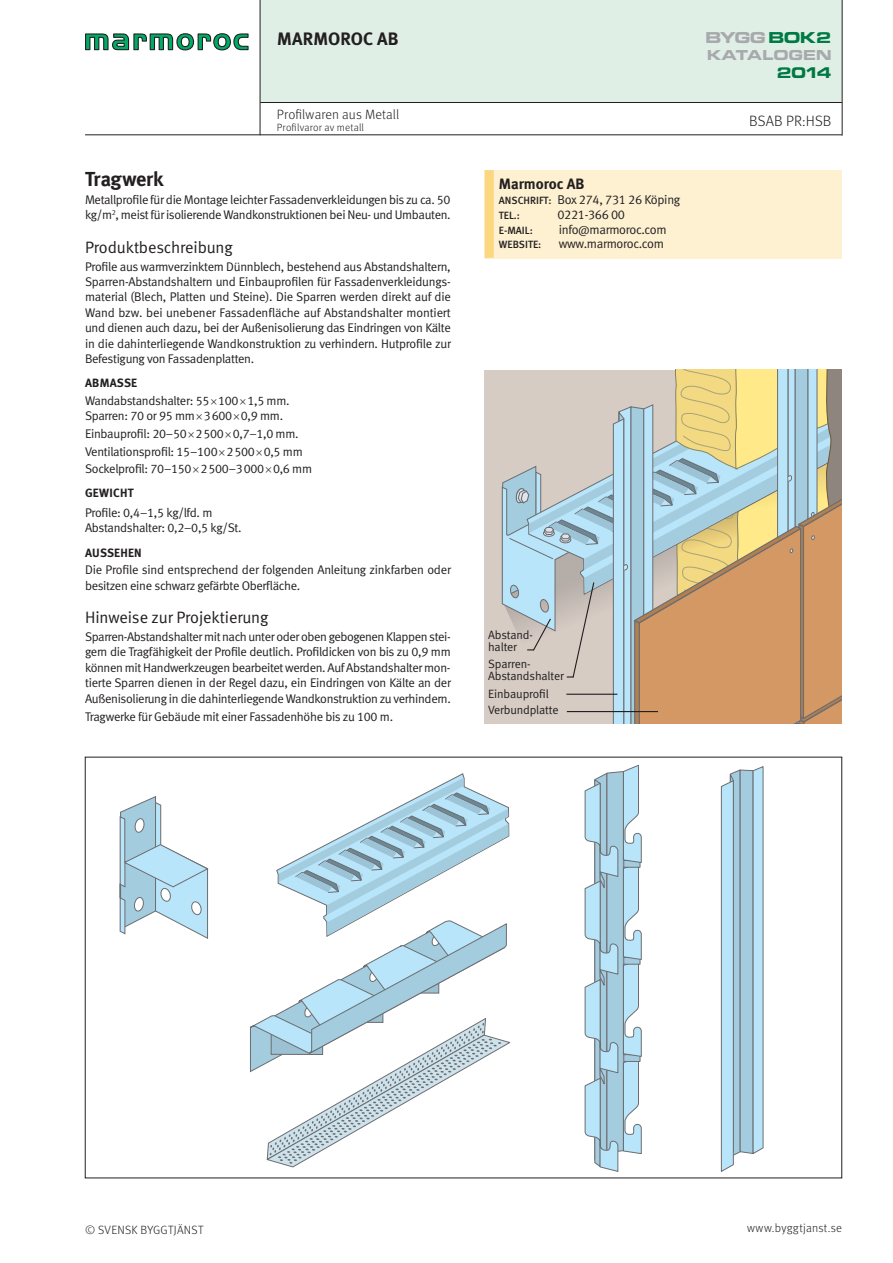
<style>
.page{position:relative;width:893px;height:1263px;background:#fff}
.page>*{position:absolute;margin:0;border:0;box-sizing:border-box;transform-origin:0 0}
.t1{font:20.25px "Meta Bold LF";letter-spacing:-.02em;color:#231f20}
.t2{font:18px "Meta Bold LF";color:#231f20}
.t3{font:16.5px "Meta Normal LF";letter-spacing:-.005em;color:#231f20}
.t4{font:700 expanded 16.35px "Eurostile MN";color:#a8a9ad}
.t5{font:700 expanded 16.05px "Eurostile MN";color:#007843}
.t6{font:15px "Meta Bold LF";color:#231f20}
.t7{font:15px "Meta Light LF";letter-spacing:.01em;color:#231f20}
.t8{font:700 expanded 14.85px "Eurostile MN";letter-spacing:.025em;color:#a8a9ad}
.t9{font:13.5px "Meta Light LF";letter-spacing:.01em;color:#231f20}
.t10{font:12.75px "Meta Normal LF";letter-spacing:-.025em;color:#231f20}
.t11{font:12.6px/15.5px "Meta Normal LF";letter-spacing:-.03em;color:#231f20}
.t12{font:12px/12px "Meta Normal LF";letter-spacing:-.01em;color:#231f20}
.t13{font:12px "Meta Light LF";letter-spacing:.02em;color:#231f20}
.t14{font:12px "Meta Bold LF";letter-spacing:.02em;color:#231f20}
.t15{font:10.5px "Meta Medium LF";color:#231f20}
.t16{font:10.5px "Meta Light LF";letter-spacing:.02em;color:#231f20}
.s1{font-family:"Meta Medium LF";font-size:10.5px}
.s2{color:#007a44}
</style>
<div class="page">
<hr style="left:85px;top:135px;width:757px;height:1px;background:#231f20">
<div style="left:260px;top:0;width:582px;height:102px;background:#e0efe6"></div>
<div style="left:485px;top:170px;width:357px;height:88px;background:#fdf1d2"></div>
<div style="left:485px;top:170px;width:9px;height:88px;background:#fcd781"></div>
<svg style="left:85px;top:33px;width:164px;height:17px"></svg>
<svg style="left:119px;top:796px;width:90px;height:143px"></svg>
<svg style="left:250px;top:774px;width:261px;height:394px"></svg>
<svg style="left:720px;top:766px;width:44px;height:406px;background:#b0cfde"></svg>
<svg style="left:584px;top:764px;width:58px;height:408px"></svg>
<hr style="left:260px;top:0;width:1px;height:135px;background:#231f20">
<hr style="left:842px;top:0;width:1px;height:136px;background:#231f20">
<hr style="left:260px;top:102px;width:582px;height:1px;background:#231f20">
<div style="left:485px;top:370px;width:16px;height:354px;background:#d6ccc4"></div>
<svg style="left:501px;top:370px;width:341px;height:354px;background:#c6bca7"></svg>
<hr style="left:566px;top:694px;width:51px;height:1px;background:#231f20">
<hr style="left:567px;top:711px;width:91px;height:1px;background:#231f20">
<h2 class="t2" style="left:277px;top:27px;width:112px">marmoroc ab</h2>
<p class="t9" style="left:277px;top:106px;width:124px">Profilwaren aus Metall</p>
<p class="t16" style="left:277px;top:121px;width:89px">Profilvaror av metall</p>
<h1 class="t1" style="left:85px;top:167px;width:80px">Tragwerk</h1>
<p class="t11" style="left:85px;top:192px;width:367px">Metallprofile für die Montage leichter Fassadenverkleidungen bis zu ca. 50 kg/m<sup>2</sup>, meist für isolierende Wandkonstruktionen bei Neu- und Umbauten.</p>
<h3 class="t3" style="left:85px;top:238px;width:149px">Produktbeschreibung</h3>
<p class="t11" style="left:85px;top:258px;width:367px;text-align:justify">Profile aus warmverzinktem Dünnblech, bestehend aus Abstandshaltern, Sparren-Abstandshaltern und Einbauprofilen für Fassadenverkleidungs&shy;material (Blech, Platten und Steine). Die Sparren werden direkt auf die Wand bzw. bei unebener Fassadenfläche auf Abstandshalter montiert und dienen auch dazu, bei der Außenisolierung das Eindringen von Kälte in die dahinterliegende Wandkonstruktion zu verhindern. Hutprofile zur Befestigung von Fassadenplatten.</p>
<p class="t14" style="left:85px;top:376px;width:54px">ABMASSE</p>
<p class="t11" style="left:85px;top:393px;width:206px">Wandabstandshalter: 55 100 1,5 mm.<br>Sparren: 70 or 95 mm 3600 0,9 mm.</p>
<p class="t11" style="left:85px;top:425px;width:229px;line-height:17.5px">Einbauprofil: 20–50 2500 0,7–1,0 mm.<br>Ventilationsprofil: 15–100 2500 0,5 mm<br>Sockelprofil: 70–150 2500–3000 0,6 mm</p>
<p class="t14" style="left:85px;top:485px;width:50px">GEWICHT</p>
<p class="t11" style="left:85px;top:505px;width:158px">Profile: 0,4–1,5 kg/lfd. m<br>Abstandshalter: 0,2–0,5 kg/St.</p>
<p class="t14" style="left:85px;top:545px;width:58px">AUSSEHEN</p>
<p class="t11" style="left:85px;top:562px;width:367px">Die Profile sind entsprechend der folgenden Anleitung zinkfarben oder besitzen eine schwarz gefärbte Oberfläche.</p>
<h3 class="t3" style="left:85px;top:608px;width:185px">Hinweise zur Projektierung</h3>
<p class="t11" style="left:85px;top:628px;width:367px;text-align:justify">Sparren-Abstandshalter mit nach unter oder oben gebogenen Klappen stei&shy;gern die Tragfähigkeit der Profile deutlich. Profildicken von bis zu 0,9 mm können mit Handwerkzeugen bearbeitet werden. Auf Abstandshalter mon&shy;tierte Sparren dienen in der Regel dazu, ein Eindringen von Kälte an der Außenisolierung in die dahinterliegende Wandkonstruktion zu verhindern.</p>
<p class="t11" style="left:85px;top:709px;width:310px">Tragwerke für Gebäude mit einer Fassadenhöhe bis zu 100 m.</p>
<p class="t6" style="left:499px;top:174px;width:87px">Marmoroc AB</p>
<p class="t10" style="left:499px;top:193px;width:183px"><span class="s1">ANSCHRIFT:</span> Box 274, 731 26 Köping</p>
<p class="t15" style="left:499px;top:209px;width:23px">TEL.:</p>
<p class="t10" style="left:557px;top:207px;width:69px">0221-366 00</p>
<p class="t15" style="left:499px;top:224px;width:35px">E-MAIL:</p>
<p class="t10" style="left:559px;top:222px;width:109px">info@marmoroc.com</p>
<p class="t15" style="left:499px;top:238px;width:44px">WEBSITE:</p>
<p class="t10" style="left:559px;top:236px;width:107px">www.marmoroc.com</p>
<p class="t4" style="left:705px;top:28px;width:127px">BYGG <span class="s2">BOK 2</span></p>
<p class="t8" style="left:707px;top:46px;width:126px">KATALOGEN</p>
<p class="t5" style="left:777px;top:63px;width:56px">2014</p>
<p class="t7" style="left:749px;top:113px;width:75px">BSAB PR:hsb</p>
<p class="t12" style="left:488px;top:629px;width:46px">Abstand&shy;halter</p>
<p class="t12" style="left:488px;top:657px;width:77px">Sparren-<br>Abstandshalter</p>
<p class="t12" style="left:488px;top:685px;width:72px;line-height:16.2px">Einbauprofil<br>Verbundplatte</p>
<p class="t13" style="left:85px;top:1223px;width:120px">© SVENSK BYGGTJÄNST</p>
<p class="t13" style="left:747px;top:1221px;width:96px">www.byggtjanst.se</p>
</div>
